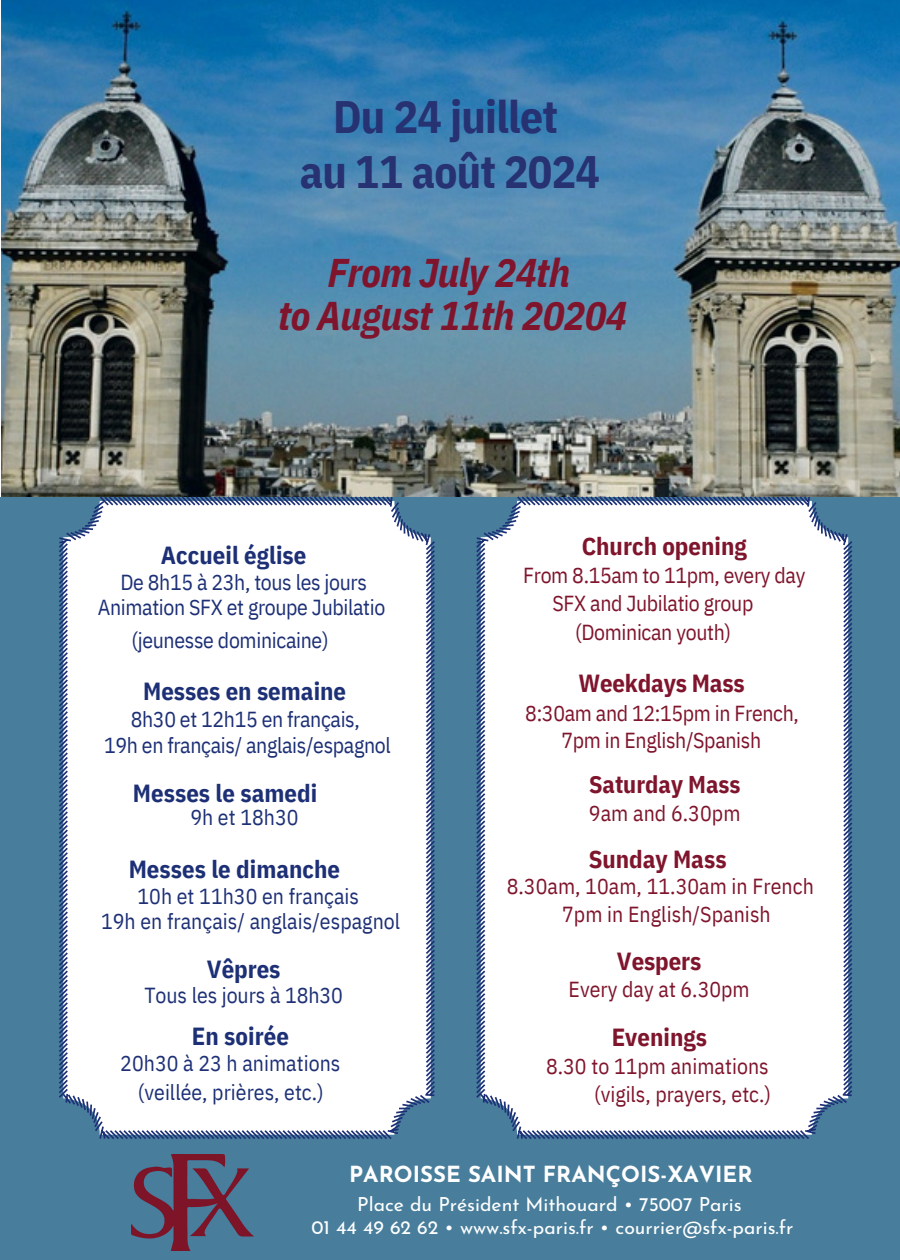
<style>
.page{position:relative;width:900px;height:1260px;background:#fff}
.page>*{position:absolute;margin:0;border:0;box-sizing:border-box;transform-origin:0 0}
.t1{font:700 45.5px/54.5px "IBM Plex Sans Cond";letter-spacing:-.015em;color:#273272;text-align:center}
.t2{font:italic 700 40px/43px "IBM Plex Sans Cond";letter-spacing:-.015em;color:#7f152c;text-align:center}
.t3{font:700 24.75px "IBM Plex Sans Cond";color:#1d3076}
.t4{font:700 24.75px "IBM Plex Sans Cond";color:#7f152c}
.t5{font:700 24.25px "IBM Plex Sans Cond";color:#7f152c}
.t6{font:700 22.25px "Josefin Sans";color:#fff}
.t7{font:21.75px/25.2px "IBM Plex Sans Cond";letter-spacing:-.015em;color:#1d3076;text-align:center}
.t8{font:21.75px "IBM Plex Sans Cond";color:#7f152c}
.t9{font:19.5px/22.8px "Josefin Sans";color:#fff;text-align:center}
</style>
<div class="page">
<img style="left:2px;top:0;width:898px;height:497px">
<div style="left:0;top:497px;width:900px;height:763px;background:#487e9c"></div>
<svg style="left:57px;top:495px;width:380px;height:644px;background:#eef1f5"></svg>
<svg style="left:474px;top:495px;width:380px;height:644px;background:#eef1f5"></svg>
<img style="left:131px;top:1155px;width:122px;height:95px">
<h4 class="t1" style="left:300px;top:89px;width:302px">Du 24 juillet<br>au 11 août 2024</h4>
<p class="t2" style="left:279px;top:251px;width:350px">From July 24th<br>to August 11th 20204</p>
<p class="t3" style="left:161px;top:539px;width:147px">Accueil église</p>
<h4 class="t7" style="left:98px;top:569px;width:289px">De 8h15 à 23h, tous les jours<br>Animation SFX et groupe Jubilatio</h4>
<p class="t7" style="left:132px;top:627px;width:199px">(jeunesse dominicaine)</p>
<p class="t3" style="left:143px;top:675px;width:205px">Messes en semaine</p>
<p class="t7" style="left:131px;top:706px;width:231px">8h30 et 12h15 en français,</p>
<p class="t7" style="left:104px;top:732px;width:288px">19h en français/ anglais/espagnol</p>
<h4 class="t3" style="left:133px;top:777px;width:186px">Messes le samedi</h4>
<p class="t7" style="left:190px;top:804px;width:110px">9h et 18h30</p>
<h4 class="t3" style="left:129px;top:852px;width:213px">Messes le dimanche</h4>
<h4 class="t7" style="left:137px;top:883px;width:223px">10h et 11h30 en français</h4>
<p class="t7" style="left:101px;top:908px;width:301px">19h en français/ anglais/espagnol</p>
<h1 class="t3" style="left:207px;top:953px;width:75px">Vêpres</h1>
<h2 class="t7" style="left:144px;top:983px;width:200px">Tous les jours à 18h30</h2>
<h4 class="t4" style="left:582px;top:530px;width:167px">Church opening</h4>
<p class="t8" style="left:523px;top:560px;width:284px">From 8.15am to 11pm, every day</p>
<p class="t8" style="left:553px;top:589px;width:202px">SFX and Jubilatio group</p>
<p class="t8" style="left:575px;top:618px;width:157px">(Dominican youth)</p>
<p class="t4" style="left:579px;top:666px;width:168px">Weekdays Mass</p>
<p class="t8" style="left:525px;top:698px;width:275px">8:30am and 12:15pm in French,</p>
<p class="t8" style="left:561px;top:725px;width:201px">7pm in English/Spanish</p>
<p class="t5" style="left:589px;top:768px;width:153px">Saturday Mass</p>
<p class="t8" style="left:589px;top:799px;width:153px">9am and 6.30pm</p>
<p class="t4" style="left:589px;top:843px;width:139px">Sunday Mass</p>
<p class="t8" style="left:507px;top:872px;width:309px">8.30am, 10am, 11.30am in French</p>
<p class="t8" style="left:562px;top:899px;width:210px">7pm in English/Spanish</p>
<p class="t4" style="left:617px;top:945px;width:86px">Vespers</p>
<p class="t8" style="left:569px;top:975px;width:183px">Every day at 6.30pm</p>
<p class="t3" style="left:192px;top:1020px;width:99px">En soirée</p>
<p class="t4" style="left:612px;top:1021px;width:97px">Evenings</p>
<p class="t7" style="left:120px;top:1050px;width:222px">20h30 à 23 h animations</p>
<p class="t7" style="left:138px;top:1079px;width:187px">(veillée, prières, etc.)</p>
<p class="t8" style="left:546px;top:1052px;width:224px">8.30 to 11pm animations</p>
<p class="t8" style="left:594px;top:1079px;width:178px">(vigils, prayers, etc.)</p>
<p class="t6" style="left:349px;top:1165px;width:405px">PAROISSE SAINT FRANÇOIS-XAVIER</p>
<p class="t9" style="left:312px;top:1195px;width:484px">Place du Président Mithouard • 75007 Paris<br>01 44 49 62 62 • www.sfx-paris.fr • courrier@sfx-paris.fr</p>
</div>
